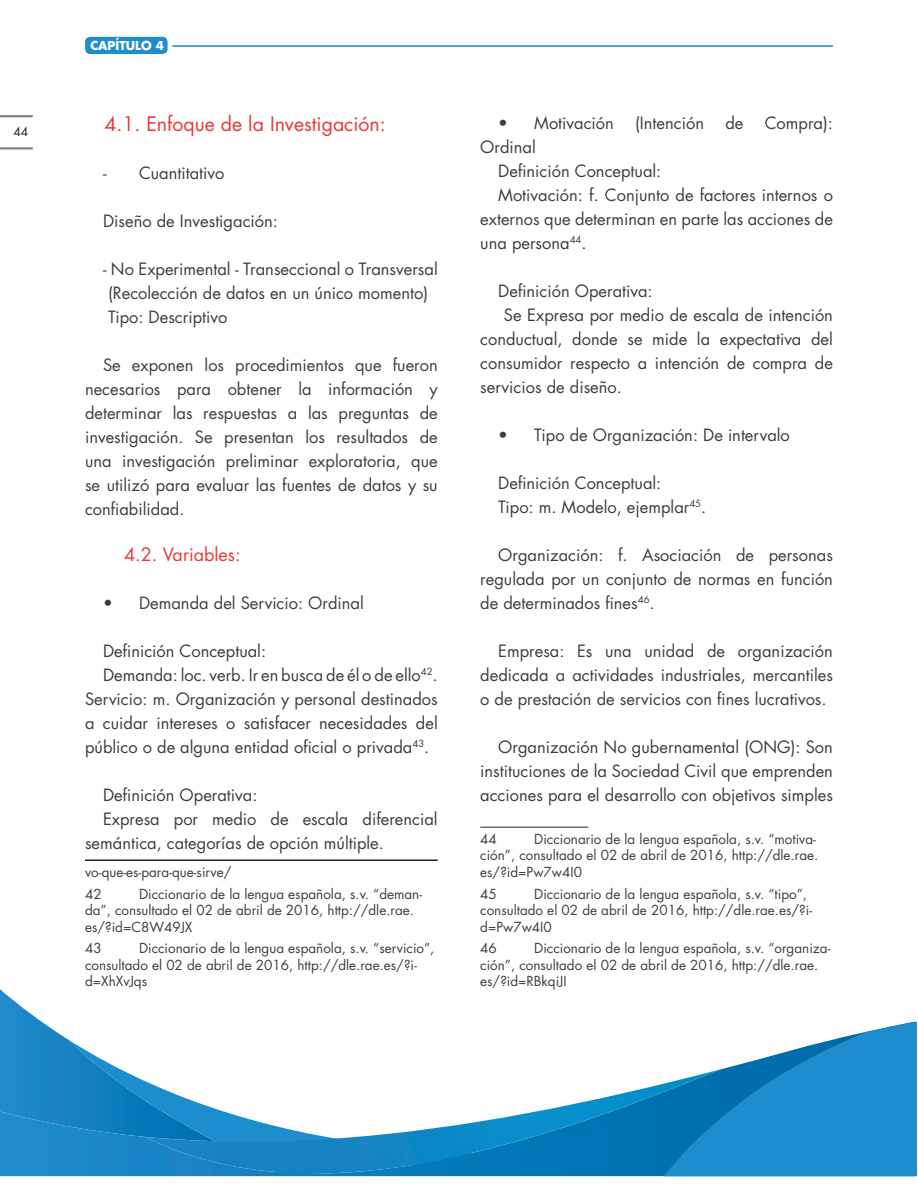
<style>
.page{position:relative;width:918px;height:1188px;background:#fff}
.page>*{position:absolute;margin:0;border:0;box-sizing:border-box;transform-origin:0 0}
.Titulares_1{font:19.5px "Futura Std";color:#e73937}
.Subtitulos_1{font:18px "Futura Std";color:#e73937}
.CUERPO{font:16.5px/24px "Futura Std";color:#3e3e3f;text-align:justify}
.pie_de_página{font:13.5px/16.5px "Futura Std";color:#3e3e3f}
.t1{font:700 12px "Futura";color:#fff}
.t2{font:12px "Futura Std";color:#231f20}
</style>
<div class="page">
<svg style="left:0;top:989px;width:42px;height:33px"></svg>
<svg style="left:0;top:1022px;width:664px;height:154px"></svg>
<svg style="left:664px;top:1022px;width:253px;height:154px"></svg>
<img style="left:145px;top:1070px;width:575px;height:104px">
<hr style="left:0;top:115px;width:33px;height:2px;background:#808285">
<hr style="left:0;top:147px;width:33px;height:2px;background:#808285">
<hr style="left:172px;top:45px;width:661px;height:2px;background:#1e8dcd">
<div style="left:85px;top:37px;width:83px;height:17px;background:#1e8dcd;border-radius:5px"></div>
<hr style="left:85px;top:860px;width:353px;height:1px;background:#231f20">
<hr style="left:480px;top:827px;width:108px;height:1px;background:#6c6d70">
<p class="t2" style="left:13px;top:124px;width:16px">44</p>
<p class="t1" style="left:90px;top:38px;width:75px">CAPÍTULO 4</p>
<p class="Titulares_1" style="left:105px;top:112px;width:283px">4.1. Enfoque de la Investigación:</p>
<p class="CUERPO" style="left:103px;top:161px;width:123px">- Cuantitativo</p>
<p class="CUERPO" style="left:103px;top:209px;width:176px">Diseño de Investigación:</p>
<p class="CUERPO" style="left:103px;top:257px;width:336px">- No Experimental - Transeccional o Transversal</p>
<p class="CUERPO" style="left:108px;top:281px;width:322px">(Recolección de datos en un único momento)</p>
<p class="CUERPO" style="left:108px;top:305px;width:121px">Tipo: Descriptivo</p>
<p class="CUERPO" style="left:85px;top:353px;width:354px;text-indent:18px">Se exponen los procedimientos que fueron necesarios para obtener la información y determinar las respuestas a las preguntas de investigación. Se presentan los resultados de una investigación preliminar exploratoria, que se utilizó para evaluar las fuentes de datos y su confiabilidad.</p>
<p class="Subtitulos_1" style="left:124px;top:543px;width:118px">4.2. Variables:</p>
<p class="CUERPO" style="left:103px;top:591px;width:262px">• Demanda del Servicio: Ordinal</p>
<p class="CUERPO" style="left:103px;top:639px;width:165px">Definición Conceptual:</p>
<p class="CUERPO" style="left:85px;top:663px;width:354px;text-indent:18px">Demanda: loc. verb. Ir en busca de él o de ello<sup>42</sup>.<br>Servicio: m. Organización y personal destinados a cuidar intereses o satisfacer necesidades del público o de alguna entidad oficial o privada<sup>43</sup>.</p>
<p class="CUERPO" style="left:103px;top:783px;width:156px">Definición Operativa:</p>
<p class="CUERPO" style="left:85px;top:807px;width:354px;text-indent:18px">Expresa por medio de escala diferencial semántica, categorías de opción múltiple.</p>
<p class="pie_de_página" style="left:85px;top:864px;width:148px">vo-que-es-para-que-sirve/</p>
<p class="pie_de_página" style="left:85px;top:886px;width:18px">42</p>
<p class="pie_de_página" style="left:85px;top:886px;width:339px;text-indent:54px">Diccionario de la lengua española, s.v. “deman&shy;da”, consultado el 02 de abril de 2016, http://dle.rae. es/?id=C8W49JX</p>
<p class="pie_de_página" style="left:85px;top:940px;width:18px">43</p>
<p class="pie_de_página" style="left:85px;top:940px;width:351px;text-indent:54px">Diccionario de la lengua española, s.v. “servicio”, consultado el 02 de abril de 2016, http://dle.rae.es/?i&shy;d=XhXvJqs</p>
<p class="CUERPO" style="left:498px;top:111px;width:117px">• Motivación</p>
<p class="CUERPO" style="left:635px;top:111px;width:70px">(Intención</p>
<p class="CUERPO" style="left:725px;top:111px;width:20px">de</p>
<p class="CUERPO" style="left:765px;top:111px;width:70px">Compra):</p>
<p class="CUERPO" style="left:480px;top:135px;width:57px">Ordinal</p>
<p class="CUERPO" style="left:498px;top:159px;width:165px">Definición Conceptual:</p>
<p class="CUERPO" style="left:480px;top:183px;width:354px;text-indent:18px">Motivación: f. Conjunto de factores internos o externos que determinan en parte las acciones de una persona<sup>44</sup>.</p>
<p class="CUERPO" style="left:498px;top:279px;width:156px">Definición Operativa:</p>
<p class="CUERPO" style="left:480px;top:303px;width:354px;text-indent:24px">Se Expresa por medio de escala de intención conductual, donde se mide la expectativa del consumidor respecto a intención de compra de servicios de diseño.</p>
<p class="CUERPO" style="left:498px;top:423px;width:293px">• Tipo de Organización: De intervalo</p>
<p class="CUERPO" style="left:498px;top:471px;width:165px">Definición Conceptual:</p>
<p class="CUERPO" style="left:498px;top:495px;width:210px">Tipo: m. Modelo, ejemplar<sup>45</sup>.</p>
<p class="CUERPO" style="left:480px;top:543px;width:354px;text-indent:18px">Organización: f. Asociación de personas regulada por un conjunto de normas en función de determinados fines<sup>46</sup>.</p>
<p class="CUERPO" style="left:480px;top:639px;width:354px;text-indent:18px">Empresa: Es una unidad de organización dedicada a actividades industriales, mercantiles o de prestación de servicios con fines lucrativos.</p>
<p class="CUERPO" style="left:480px;top:735px;width:354px;text-indent:18px">Organización No gubernamental (ONG): Son instituciones de la Sociedad Civil que emprenden acciones para el desarrollo con objetivos simples</p>
<p class="pie_de_página" style="left:480px;top:831px;width:18px">44</p>
<p class="pie_de_página" style="left:480px;top:831px;width:340px;text-indent:54px">Diccionario de la lengua española, s.v. “motiva&shy;ción”, consultado el 02 de abril de 2016, http://dle.rae. es/?id=Pw7w4I0</p>
<p class="pie_de_página" style="left:480px;top:886px;width:18px">45</p>
<p class="pie_de_página" style="left:480px;top:886px;width:333px;text-indent:54px">Diccionario de la lengua española, s.v. “tipo”, consultado el 02 de abril de 2016, http://dle.rae.es/?i&shy;d=Pw7w4I0</p>
<p class="pie_de_página" style="left:480px;top:940px;width:18px">46</p>
<p class="pie_de_página" style="left:480px;top:940px;width:352px;text-indent:54px">Diccionario de la lengua española, s.v. “organiza&shy;ción”, consultado el 02 de abril de 2016, http://dle.rae. es/?id=RBkqiJI</p>
</div>
